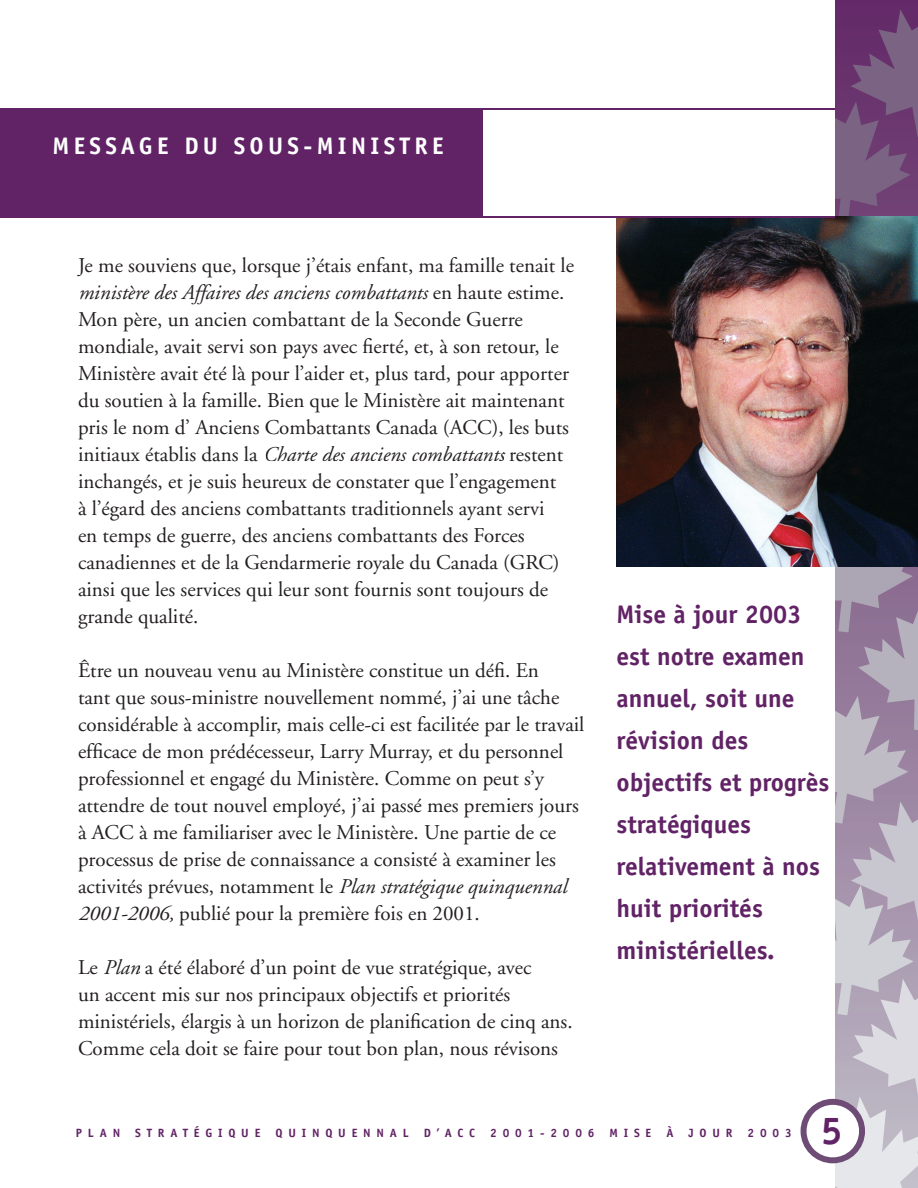
<style>
.page{position:relative;width:918px;height:1188px;background:#fff}
.page>*{position:absolute;margin:0;border:0;box-sizing:border-box;transform-origin:0 0}
.t1{font:700 39px "Officina Sans";color:#612366}
.t2{font:700 25.5px/42px "Officina Sans";color:#612366}
.t3{font:700 24px "Officina Sans";letter-spacing:.18em;color:#fff}
.t4{font:21px/27px "Adobe Garamond";color:#231f20}
.t5{font:700 12px "Officina Sans";letter-spacing:.485em;color:#612366}
.s1{font-style:italic}
</style>
<div class="page">
<svg style="left:801px;top:9px;width:117px;height:1179px"></svg>
<div style="left:0;top:108px;width:483px;height:108px;background:#612366"></div>
<hr style="left:0;top:108px;width:835px;height:2px;background:#612366">
<img style="left:617px;top:216px;width:301px;height:351px">
<hr style="left:0;top:216px;width:835px;height:2px;background:#612366">
<p class="t3" style="left:52px;top:131px;width:393px">MESSAGE DU SOUS-MINISTRE</p>
<p class="t4" style="left:78px;top:252px;width:498px">Je me souviens que, lorsque j’étais enfant, ma famille tenait le <span class="s1">ministère des Affaires des anciens combattants</span> en haute estime.<br>Mon père, un ancien combattant de la Seconde Guerre mondiale, avait servi son pays avec fierté, et, à son retour, le Ministère avait été là pour l’aider et, plus tard, pour apporter du soutien à la famille. Bien que le Ministère ait maintenant pris le nom d’ Anciens Combattants Canada (ACC), les buts initiaux établis dans la <span class="s1">Charte des anciens combattants</span> restent inchangés, et je suis heureux de constater que l’engagement<br>à l’égard des anciens combattants traditionnels ayant servi<br>en temps de guerre, des anciens combattants des Forces canadiennes et de la Gendarmerie royale du Canada (GRC) ainsi que les services qui leur sont fournis sont toujours de grande qualité.</p>
<p class="t4" style="left:78px;top:657px;width:508px">Être un nouveau venu au Ministère constitue un défi. En<br>tant que sous-ministre nouvellement nommé, j’ai une tâche considérable à accomplir, mais celle-ci est facilitée par le travail efficace de mon prédécesseur, Larry Murray, et du personnel professionnel et engagé du Ministère. Comme on peut s’y attendre de tout nouvel employé, j’ai passé mes premiers jours à ACC à me familiariser avec le Ministère. Une partie de ce processus de prise de connaissance a consisté à examiner les activités prévues, notamment le <span class="s1">Plan stratégique quinquennal 2001-2006,</span> publié pour la première fois en 2001.</p>
<p class="t4" style="left:78px;top:954px;width:496px">Le <span class="s1">Plan</span> a été élaboré d’un point de vue stratégique, avec<br>un accent mis sur nos principaux objectifs et priorités ministériels, élargis à un horizon de planification de cinq ans.<br>Comme cela doit se faire pour tout bon plan, nous révisons</p>
<p class="t2" style="left:616px;top:593px;width:214px">Mise à jour 2003 est notre examen annuel, soit une révision des objectifs et progrès stratégiques relativement à nos huit priorités ministérielles.</p>
<p class="t5" style="left:76px;top:1125px;width:46px">PLAN</p>
<p class="t5" style="left:135px;top:1125px;width:127px">STRATÉGIQUE</p>
<p class="t5" style="left:275px;top:1125px;width:135px">QUINQUENNAL</p>
<p class="t5" style="left:424px;top:1125px;width:172px">D’ACC 2001-2006</p>
<p class="t5" style="left:610px;top:1125px;width:184px">MISE À JOUR 2003</p>
<h1 class="t1" style="left:821px;top:1106px;width:23px">5</h1>
</div>
